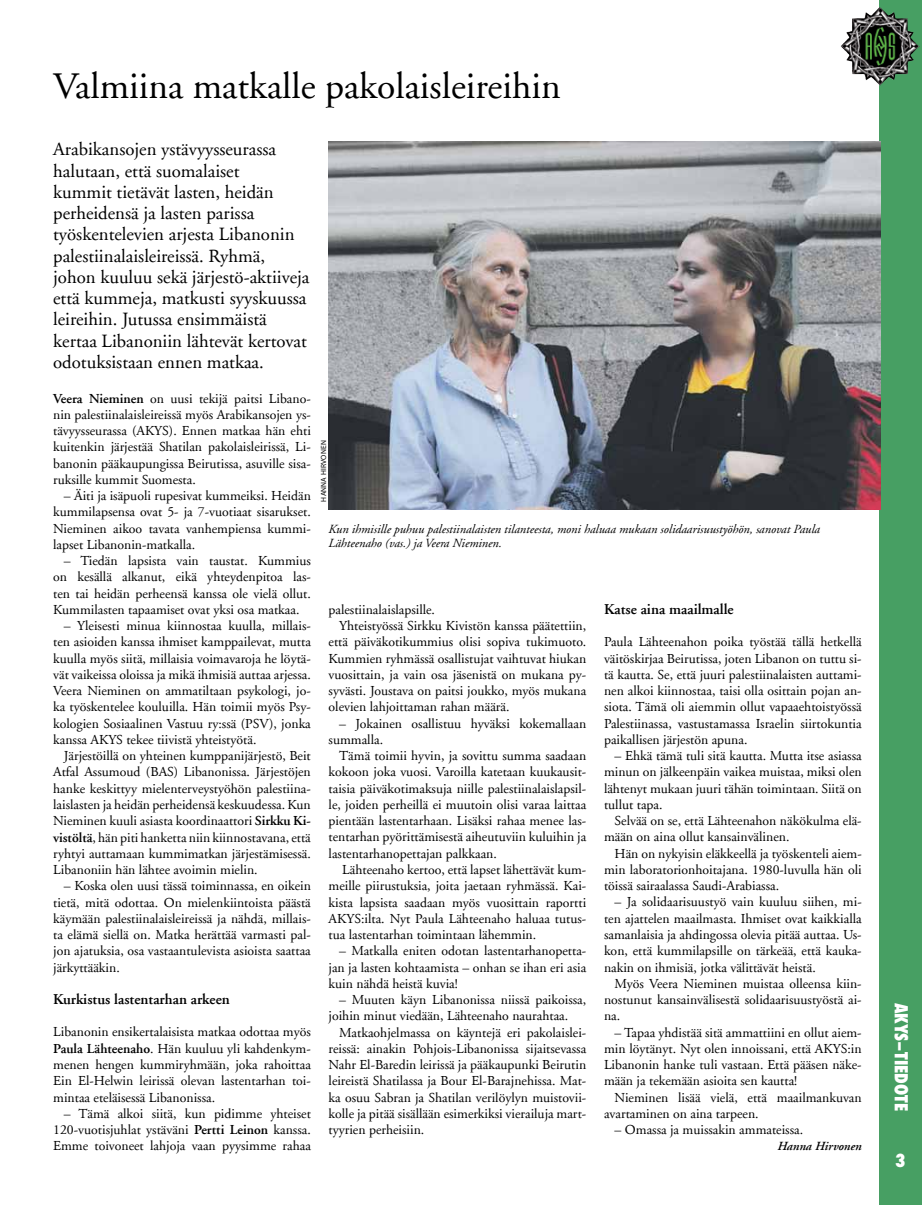
<style>
.page{position:relative;width:922px;height:1205px;background:#fff}
.page>*{position:absolute;margin:0;border:0;box-sizing:border-box;transform-origin:0 0}
.t1{font:37.5px "Adobe Garamond LT";color:#000}
.t2{font:18.75px/21.2px "Adobe Garamond LT";color:#000}
.t3{font:800 condensed 17.5px "Futura";color:#fff}
.t4{font:600 15px "Adobe Garamond LT";color:#000}
.t5{font:13.75px/16.2px "Adobe Garamond LT";color:#000;text-align:justify}
.t6{font:italic 12.5px/13.8px "Adobe Garamond LT";color:#000}
.t7{font:italic 600 12.5px "Adobe Garamond LT";color:#000}
.t8{font:7.5px "Myriad Pro";letter-spacing:.02em;color:#000}
.s1{font-weight:600}
</style>
<div class="page">
<div style="left:879px;top:0;width:42px;height:1205px;background:#479f63"></div>
<img style="left:840px;top:8px;width:76px;height:78px">
<img style="left:328px;top:142px;width:552px;height:368px">
<h1 class="t1" style="left:53px;top:66px;width:509px">Valmiina matkalle pakolaisleireihin</h1>
<p class="t2" style="left:53px;top:139px;width:258px">Arabikansojen ystävyysseurassa halutaan, että suomalaiset<br>kummit tietävät lasten, heidän perheidensä ja lasten parissa työskentelevien arjesta Libanonin palestiinalaisleireissä. Ryhmä, johon kuuluu sekä järjestö-aktiiveja että kummeja, matkusti syyskuussa leireihin. Jutussa ensimmäistä kertaa Libanoniin lähtevät kertovat odotuksistaan ennen matkaa.</p>
<p class="t5" style="left:53px;top:390px;width:259px"><span class="s1">Veera Nieminen</span> on uusi tekijä paitsi Libano&shy;nin palestiinalaisleireissä myös Arabikansojen ys&shy;tävyysseurassa (AKYS). Ennen matkaa hän ehti kuitenkin järjestää Shatilan pakolaisleirissä, Li&shy;banonin pääkaupungissa Beirutissa, asuville sisa&shy;ruksille kummit Suomesta.</p>
<p class="t5" style="left:53px;top:488px;width:259px;text-indent:11px">– Äiti ja isäpuoli rupesivat kummeiksi. Heidän kummilapsensa ovat 5- ja 7-vuotiaat sisarukset.<br>Nieminen aikoo tavata vanhempiensa kummi&shy;lapset Libanonin-matkalla.</p>
<p class="t5" style="left:53px;top:553px;width:259px;text-indent:11px">– Tiedän lapsista vain taustat. Kummius on kesällä alkanut, eikä yhteydenpitoa las&shy;ten tai heidän perheensä kanssa ole vielä ollut.<br>Kummilasten tapaamiset ovat yksi osa matkaa.</p>
<p class="t5" style="left:53px;top:618px;width:259px;text-indent:11px">– Yleisesti minua kiinnostaa kuulla, millais&shy;ten asioiden kanssa ihmiset kamppailevat, mutta kuulla myös siitä, millaisia voimavaroja he löytä&shy;vät vaikeissa oloissa ja mikä ihmisiä auttaa arjessa.<br>Veera Nieminen on ammatiltaan psykologi, jo&shy;ka työskentelee kouluilla. Hän toimii myös Psy&shy;kologien Sosiaalinen Vastuu ry:ssä (PSV), jonka kanssa AKYS tekee tiivistä yhteistyötä.</p>
<p class="t5" style="left:53px;top:748px;width:259px;text-indent:11px">Järjestöillä on yhteinen kumppanijärjestö, Beit Atfal Assumoud (BAS) Libanonissa. Järjestöjen hanke keskittyy mielenterveystyöhön palestiina&shy;laislasten ja heidän perheidensä keskuudessa. Kun Nieminen kuuli asiasta koordinaattori <span class="s1">Sirkku Ki&shy;vistöltä</span>, hän piti hanketta niin kiinnostavana, että ryhtyi auttamaan kummimatkan järjestämisessä.<br>Libanoniin hän lähtee avoimin mielin.</p>
<p class="t5" style="left:53px;top:878px;width:259px;text-indent:11px">– Koska olen uusi tässä toiminnassa, en oikein tietä, mitä odottaa. On mielenkiintoista päästä käymään palestiinalaisleireissä ja nähdä, millais&shy;ta elämä siellä on. Matka herättää varmasti pal&shy;jon ajatuksia, osa vastaantulevista asioista saattaa järkyttääkin.</p>
<p class="t4" style="left:53px;top:991px;width:178px">Kurkistus lastentarhan arkeen</p>
<p class="t5" style="left:53px;top:1024px;width:259px">Libanonin ensikertalaisista matkaa odottaa myös <span class="s1">Paula Lähteenaho</span>. Hän kuuluu yli kahdenkym&shy;menen hengen kummiryhmään, joka rahoittaa Ein El-Helwin leirissä olevan lastentarhan toi&shy;mintaa eteläisessä Libanonissa.</p>
<p class="t5" style="left:53px;top:1105px;width:259px;text-indent:11px">– Tämä alkoi siitä, kun pidimme yhteiset 120-vuotisjuhlat ystäväni <span class="s1">Pertti Leinon</span> kanssa.<br>Emme toivoneet lahjoja vaan pyysimme rahaa</p>
<p class="t8" style="left:319px;top:501px;width:63px;rotate:-90deg">Hanna Hirvonen</p>
<p class="t6" style="left:328px;top:522px;width:493px">Kun ihmisille puhuu palestiinalaisten tilanteesta, moni haluaa mukaan solidaarisuustyöhön, sanovat Paula<br>Lähteenaho (vas.) ja Veera Nieminen.</p>
<p class="t5" style="left:328px;top:602px;width:108px">palestiinalaislapsille.</p>
<p class="t5" style="left:339px;top:618px;width:248px">Yhteistyössä Sirkku Kivistön kanssa päätettiin,</p>
<p class="t5" style="left:328px;top:634px;width:259px">että päiväkotikummius olisi sopiva tukimuoto.</p>
<p class="t5" style="left:328px;top:650px;width:259px">Kummien ryhmässä osallistujat vaihtuvat hiukan</p>
<p class="t5" style="left:328px;top:667px;width:259px">vuosittain, ja vain osa jäsenistä on mukana py-</p>
<p class="t5" style="left:328px;top:683px;width:259px">syvästi. Joustava on paitsi joukko, myös mukana</p>
<p class="t5" style="left:328px;top:699px;width:182px">olevien lahjoittaman rahan määrä.</p>
<p class="t5" style="left:328px;top:715px;width:259px;text-indent:11px">– Jokainen osallistuu hyväksi kokemallaan summalla.</p>
<p class="t5" style="left:328px;top:748px;width:259px;text-indent:11px">Tämä toimii hyvin, ja sovittu summa saadaan kokoon joka vuosi. Varoilla katetaan kuukausit&shy;taisia päiväkotimaksuja niille palestiinalaislapsil&shy;le, joiden perheillä ei muutoin olisi varaa laittaa pientään lastentarhaan. Lisäksi rahaa menee las&shy;tentarhan pyörittämisestä aiheutuviin kuluihin ja lastentarhanopettajan palkkaan.</p>
<p class="t5" style="left:328px;top:862px;width:259px;text-indent:14px">Lähteenaho kertoo, että lapset lähettävät kum&shy;meille piirustuksia, joita jaetaan ryhmässä. Kai&shy;kista lapsista saadaan myös vuosittain raportti AKYS:ilta. Nyt Paula Lähteenaho haluaa tutus&shy;tua lastentarhan toimintaan lähemmin.</p>
<p class="t5" style="left:328px;top:943px;width:259px;text-indent:11px">– Matkalla eniten odotan lastentarhanopetta&shy;jan ja lasten kohtaamista – onhan se ihan eri asia kuin nähdä heistä kuvia!</p>
<p class="t5" style="left:328px;top:992px;width:259px;text-indent:11px">– Muuten käyn Libanonissa niissä paikoissa, joihin minut viedään, Lähteenaho naurahtaa.</p>
<p class="t5" style="left:328px;top:1024px;width:259px;text-indent:11px">Matkaohjelmassa on käyntejä eri pakolaislei&shy;reissä: ainakin Pohjois-Libanonissa sijaitsevassa Nahr El-Baredin leirissä ja pääkaupunki Beirutin leireistä Shatilassa ja Bour El-Barajnehissa. Mat&shy;ka osuu Sabran ja Shatilan verilöylyn muistovii&shy;kolle ja pitää sisällään esimerkiksi vierailuja mart&shy;tyyrien perheisiin.</p>
<p class="t4" style="left:604px;top:601px;width:131px">Katse aina maailmalle</p>
<p class="t5" style="left:604px;top:634px;width:259px">Paula Lähteenahon poika työstää tällä hetkellä väitöskirjaa Beirutissa, joten Libanon on tuttu si&shy;tä kautta. Se, että juuri palestiinalaisten auttami&shy;nen alkoi kiinnostaa, taisi olla osittain pojan an&shy;siota. Tämä oli aiemmin ollut vapaaehtoistyössä Palestiinassa, vastustamassa Israelin siirtokuntia paikallisen järjestön apuna.</p>
<p class="t5" style="left:604px;top:748px;width:259px;text-indent:11px">– Ehkä tämä tuli sitä kautta. Mutta itse asiassa minun on jälkeenpäin vaikea muistaa, miksi olen lähtenyt mukaan juuri tähän toimintaan. Siitä on tullut tapa.</p>
<p class="t5" style="left:604px;top:813px;width:259px;text-indent:11px">Selvää on se, että Lähteenahon näkökulma elä&shy;mään on aina ollut kansainvälinen.</p>
<p class="t5" style="left:604px;top:845px;width:259px;text-indent:11px">Hän on nykyisin eläkkeellä ja työskenteli aiem&shy;min laboratorionhoitajana. 1980-luvulla hän oli töissä sairaalassa Saudi-Arabiassa.</p>
<p class="t5" style="left:604px;top:894px;width:259px;text-indent:11px">– Ja solidaarisuustyö vain kuuluu siihen, mi&shy;ten ajattelen maailmasta. Ihmiset ovat kaikkialla samanlaisia ja ahdingossa olevia pitää auttaa. Us&shy;kon, että kummilapsille on tärkeää, että kauka&shy;nakin on ihmisiä, jotka välittävät heistä.</p>
<p class="t5" style="left:604px;top:975px;width:259px;text-indent:11px">Myös Veera Nieminen muistaa olleensa kiin&shy;nostunut kansainvälisestä solidaarisuustyöstä ai&shy;na.</p>
<p class="t5" style="left:604px;top:1024px;width:259px;text-indent:11px">– Tapaa yhdistää sitä ammattiini en ollut aiem&shy;min löytänyt. Nyt olen innoissani, että AKYS:in Libanonin hanke tuli vastaan. Että pääsen näke&shy;mään ja tekemään asioita sen kautta!</p>
<p class="t5" style="left:604px;top:1089px;width:259px;text-indent:11px">Nieminen lisää vielä, että maailmankuvan avartaminen on aina tarpeen.</p>
<p class="t5" style="left:614px;top:1122px;width:190px">– Omassa ja muissakin ammateissa.</p>
<p class="t7" style="left:777px;top:1139px;width:86px">Hanna Hirvonen</p>
<p class="t3" style="left:912px;top:1002px;width:110px;rotate:90deg">AKYS–TIEDOTE</p>
<p class="t3" style="left:894px;top:1148px;width:12px">3</p>
</div>
